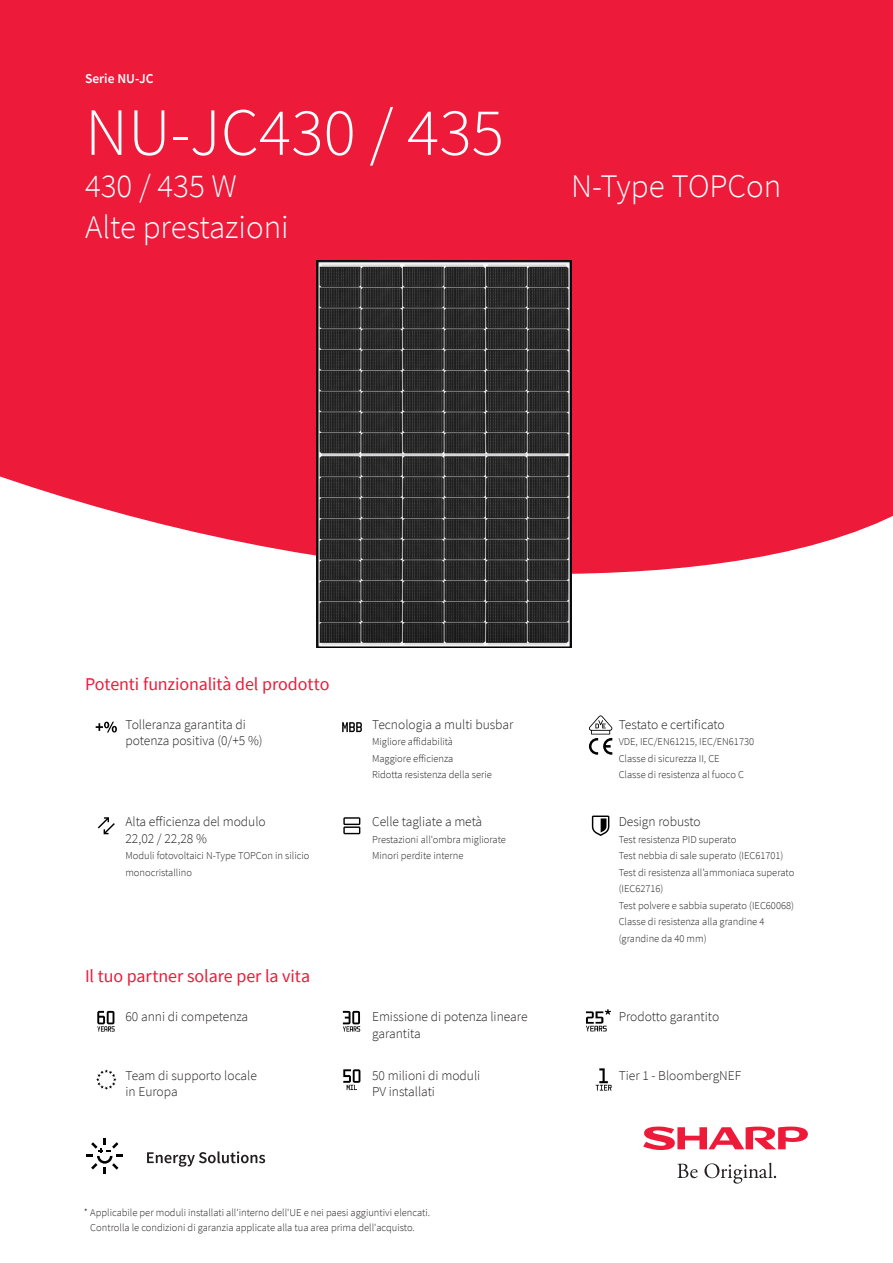
<style>
.page{position:relative;width:893px;height:1263px;background:#ed1a3a}
.page>*{position:absolute;margin:0;border:0;box-sizing:border-box;transform-origin:0 0}
.Caption_9_Pt_Semibol{font:300 67.5px "Source Sans Pro";color:#fff}
.Subheadline_22_Pt_Li{font:300 33px "Source Sans Pro";color:#fff}
.t1{font:18px "Source Sans Pro";letter-spacing:-.005em;color:#ed1a3a}
.Copy_9_Pt_Light{font:300 13.5px "Source Sans Pro";color:#231f20}
.Caption_9_Pt_Semibol-2{font:600 13.5px "Source Sans Pro";color:#fff}
.Copy_7_Pt_Light{font:300 10.5px/16.5px "Source Sans Pro";color:#231f20}
.Copy_9_Pt_Light-2{font:300 10.5px/16.5px "Source Sans Pro";color:#231f20}
</style>
<div class="page">
<div style="left:0;top:472px;width:893px;height:791px;background:#fff"></div>
<svg style="left:643px;top:1126px;width:166px;height:24px"></svg>
<svg style="left:677px;top:1162px;width:99px;height:21px;background:#d9d9d9"></svg>
<svg style="left:147px;top:1151px;width:118px;height:16px;background:#c5c4c4"></svg>
<img style="left:317px;top:261px;width:255px;height:387px">
<svg style="left:87px;top:1138px;width:36px;height:36px"></svg>
<svg style="left:96px;top:1069px;width:21px;height:21px"></svg>
<svg style="left:98px;top:817px;width:17px;height:17px"></svg>
<svg style="left:97px;top:1011px;width:18px;height:20px"></svg>
<svg style="left:343px;top:817px;width:17px;height:17px"></svg>
<svg style="left:342px;top:722px;width:20px;height:10px"></svg>
<svg style="left:592px;top:815px;width:17px;height:21px"></svg>
<svg style="left:96px;top:722px;width:21px;height:10px"></svg>
<svg style="left:589px;top:715px;width:23px;height:40px"></svg>
<svg style="left:586px;top:1009px;width:25px;height:22px"></svg>
<svg style="left:343px;top:1069px;width:17px;height:21px"></svg>
<svg style="left:596px;top:1068px;width:16px;height:22px"></svg>
<svg style="left:343px;top:1011px;width:17px;height:20px"></svg>
<p class="Caption_9_Pt_Semibol-2" style="left:85px;top:69px;width:70px">Serie NU-JC</p>
<p class="Caption_9_Pt_Semibol" style="left:85px;top:91px;width:420px">NU-JC430 / 435</p>
<p class="Subheadline_22_Pt_Li" style="left:85px;top:165px;width:153px">430 / 435 W</p>
<p class="Subheadline_22_Pt_Li" style="left:571px;top:165px;width:212px">N-Type TOPCon</p>
<p class="Subheadline_22_Pt_Li" style="left:85px;top:207px;width:205px">Alte prestazioni</p>
<p class="t1" style="left:85px;top:672px;width:246px">Potenti funzionalità del prodotto</p>
<p class="Copy_9_Pt_Light" style="left:125px;top:716px;width:122px">Tolleranza garantita di</p>
<p class="Copy_9_Pt_Light" style="left:125px;top:732px;width:139px">potenza positiva (0/+5 %)</p>
<p class="Copy_9_Pt_Light" style="left:372px;top:716px;width:143px">Tecnologia a multi busbar</p>
<p class="Copy_7_Pt_Light" style="left:372px;top:733px;width:83px">Migliore affidabilità</p>
<p class="Copy_7_Pt_Light" style="left:372px;top:750px;width:83px">Maggiore efficienza</p>
<p class="Copy_7_Pt_Light" style="left:372px;top:766px;width:121px">Ridotta resistenza della serie</p>
<p class="Copy_9_Pt_Light" style="left:619px;top:716px;width:108px">Testato e certificato</p>
<p class="Copy_7_Pt_Light" style="left:619px;top:733px;width:137px">VDE, IEC/EN61215, IEC/EN61730</p>
<p class="Copy_7_Pt_Light" style="left:619px;top:750px;width:102px">Classe di sicurezza II, CE</p>
<p class="Copy_7_Pt_Light" style="left:619px;top:766px;width:127px">Classe di resistenza al fuoco C</p>
<p class="Copy_9_Pt_Light" style="left:125px;top:813px;width:142px">Alta efficienza del modulo</p>
<p class="Copy_9_Pt_Light" style="left:125px;top:830px;width:83px">22,02 / 22,28 %</p>
<p class="Copy_9_Pt_Light-2" style="left:125px;top:847px;width:186px">Moduli fotovoltaici N-Type TOPCon in silicio monocristallino</p>
<p class="Copy_9_Pt_Light" style="left:372px;top:813px;width:112px">Celle tagliate a metà</p>
<p class="Copy_7_Pt_Light" style="left:372px;top:831px;width:135px">Prestazioni all'ombra migliorate</p>
<p class="Copy_7_Pt_Light" style="left:372px;top:847px;width:93px">Minori perdite interne</p>
<p class="Copy_9_Pt_Light" style="left:619px;top:813px;width:83px">Design robusto</p>
<p class="Copy_7_Pt_Light" style="left:619px;top:831px;width:119px">Test resistenza PID superato</p>
<p class="Copy_7_Pt_Light" style="left:619px;top:847px;width:166px">Test nebbia di sale superato (IEC61701)</p>
<p class="Copy_7_Pt_Light" style="left:619px;top:864px;width:177px">Test di resistenza all’ammoniaca superato (IEC62716)</p>
<p class="Copy_7_Pt_Light" style="left:619px;top:897px;width:177px">Test polvere e sabbia superato (IEC60068)</p>
<p class="Copy_7_Pt_Light" style="left:619px;top:913px;width:147px">Classe di resistenza alla grandine 4</p>
<p class="Copy_7_Pt_Light" style="left:619px;top:930px;width:89px">(grandine da 40 mm)</p>
<p class="t1" style="left:85px;top:965px;width:227px">Il tuo partner solare per la vita</p>
<p class="Copy_9_Pt_Light" style="left:125px;top:1008px;width:124px">60 anni di competenza</p>
<p class="Copy_9_Pt_Light" style="left:372px;top:1008px;width:157px">Emissione di potenza lineare</p>
<p class="Copy_9_Pt_Light" style="left:372px;top:1025px;width:50px">garantita</p>
<p class="Copy_9_Pt_Light" style="left:619px;top:1008px;width:102px">Prodotto garantito</p>
<p class="Copy_9_Pt_Light" style="left:125px;top:1067px;width:133px">Team di supporto locale</p>
<p class="Copy_9_Pt_Light" style="left:125px;top:1083px;width:54px">in Europa</p>
<p class="Copy_9_Pt_Light" style="left:372px;top:1067px;width:110px">50 milioni di moduli</p>
<p class="Copy_9_Pt_Light" style="left:372px;top:1083px;width:64px">PV installati</p>
<p class="Copy_9_Pt_Light" style="left:619px;top:1067px;width:124px">Tier 1 - BloombergNEF</p>
<p class="Copy_9_Pt_Light-2" style="left:84px;top:1204px;width:348px">* Applicabile per moduli installati all'interno dell'UE e nei paesi aggiuntivi elencati.</p>
<p class="Copy_9_Pt_Light-2" style="left:90px;top:1219px;width:326px">Controlla le condizioni di garanzia applicate alla tua area prima dell'acquisto.</p>
</div>
